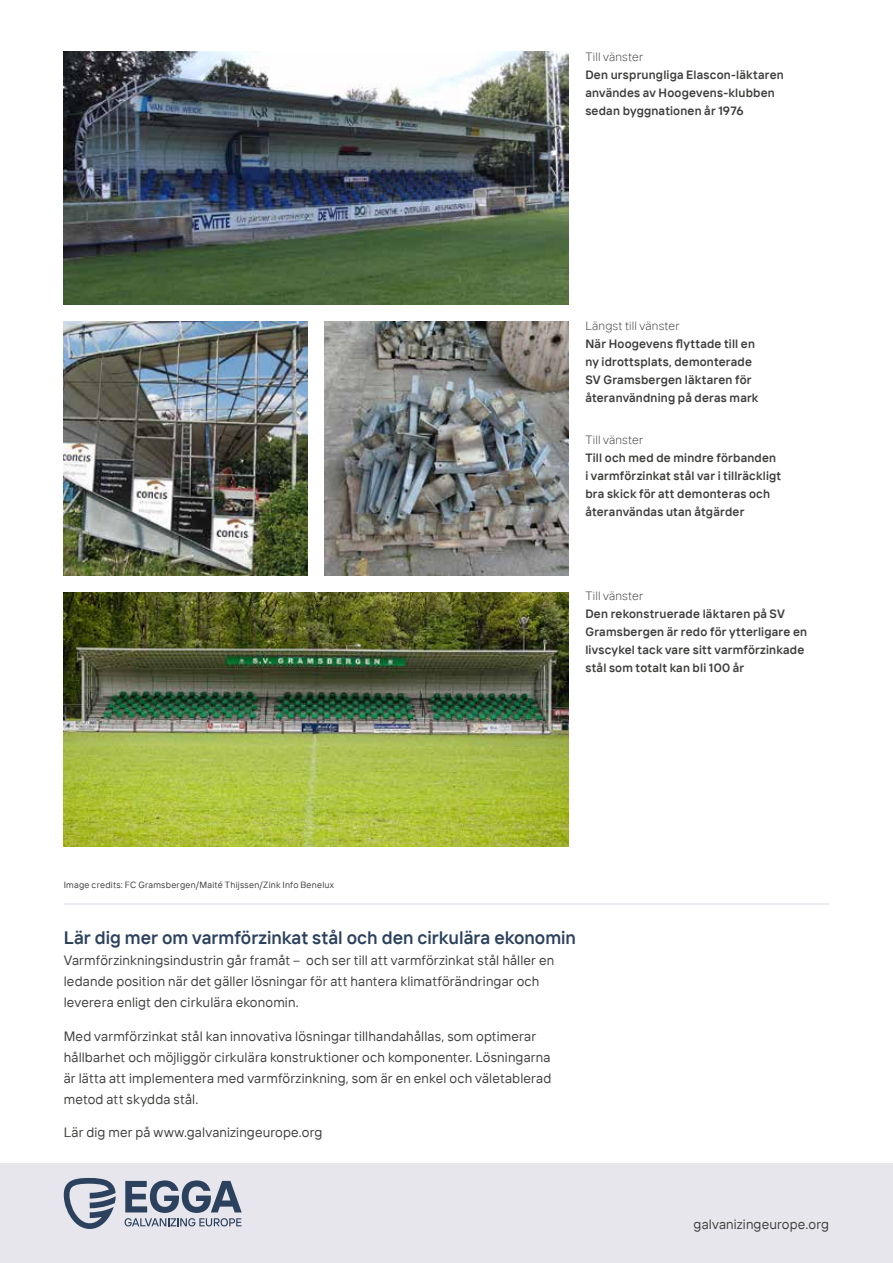
<style>
.page{position:relative;width:893px;height:1263px;background:#fff}
.page>*{position:absolute;margin:0;border:0;box-sizing:border-box;transform-origin:0 0}
.t1{font:600 18px "TT Interphases";color:#2b415d}
.t2{font:13.5px/21px "TT Interphases";letter-spacing:.01em;color:#3c3c3b}
.t3{font:600 12px/18px "TT Interphases";letter-spacing:.015em;color:#3c3c3b}
.t4{font:300 12px "TT Interphases";letter-spacing:.015em;color:#3c3c3b}
.t5{font:9px "TT Interphases";letter-spacing:.025em;color:#3c3c3b}
</style>
<div class="page">
<div style="left:0;top:1163px;width:893px;height:100px;background:#e7e6ec"></div>
<svg style="left:64px;top:1178px;width:52px;height:51px"></svg>
<svg style="left:125px;top:1180px;width:117px;height:46px"></svg>
<hr style="left:64px;top:903px;width:765px;height:2px;background:#e7e6ec">
<img style="left:64px;top:51px;width:504px;height:254px">
<img style="left:64px;top:322px;width:244px;height:253px">
<img style="left:325px;top:322px;width:243px;height:253px">
<img style="left:64px;top:592px;width:504px;height:254px">
<p class="t4" style="left:585px;top:50px;width:59px">Till vänster</p>
<p class="t3" style="left:585px;top:66px;width:200px">Den ursprungliga Elascon-läktaren användes av Hoogevens-klubben sedan byggnationen år 1976</p>
<p class="t4" style="left:585px;top:318px;width:96px">Längst till vänster</p>
<p class="t3" style="left:585px;top:334px;width:174px">När Hoogevens flyttade till en ny idrottsplats, demonterade<br>SV Gramsbergen läktaren för återanvändning på deras mark</p>
<p class="t4" style="left:585px;top:432px;width:59px">Till vänster</p>
<p class="t3" style="left:585px;top:448px;width:197px">Till och med de mindre förbanden i varmförzinkat stål var i tillräckligt bra skick för att demonteras och återanvändas utan åtgärder</p>
<p class="t4" style="left:585px;top:588px;width:59px">Till vänster</p>
<p class="t3" style="left:585px;top:605px;width:223px">Den rekonstruerade läktaren på SV Gramsbergen är redo för ytterligare en livscykel tack vare sitt varmförzinkade stål som totalt kan bli 100 år</p>
<p class="t5" style="left:64px;top:879px;width:272px">Image credits: FC Gramsbergen/Maité Thijssen/Zink Info Benelux</p>
<h1 class="t1" style="left:64px;top:926px;width:514px">Lär dig mer om varmförzinkat stål och den cirkulära ekonomin</h1>
<p class="t2" style="left:64px;top:949px;width:492px">Varmförzinkningsindustrin går framåt – och ser till att varmförzinkat stål håller en ledande position när det gäller lösningar för att hantera klimatförändringar och leverera enligt den cirkulära ekonomin.</p>
<p class="t2" style="left:64px;top:1025px;width:489px">Med varmförzinkat stål kan innovativa lösningar tillhandahållas, som optimerar hållbarhet och möjliggör cirkulära konstruktioner och komponenter. Lösningarna är lätta att implementera med varmförzinkning, som är en enkel och väletablerad metod att skydda stål.</p>
<p class="t2" style="left:64px;top:1122px;width:260px">Lär dig mer på www.galvanizingeurope.org</p>
<p class="t2" style="left:694px;top:1213px;width:137px">galvanizingeurope.org</p>
</div>
